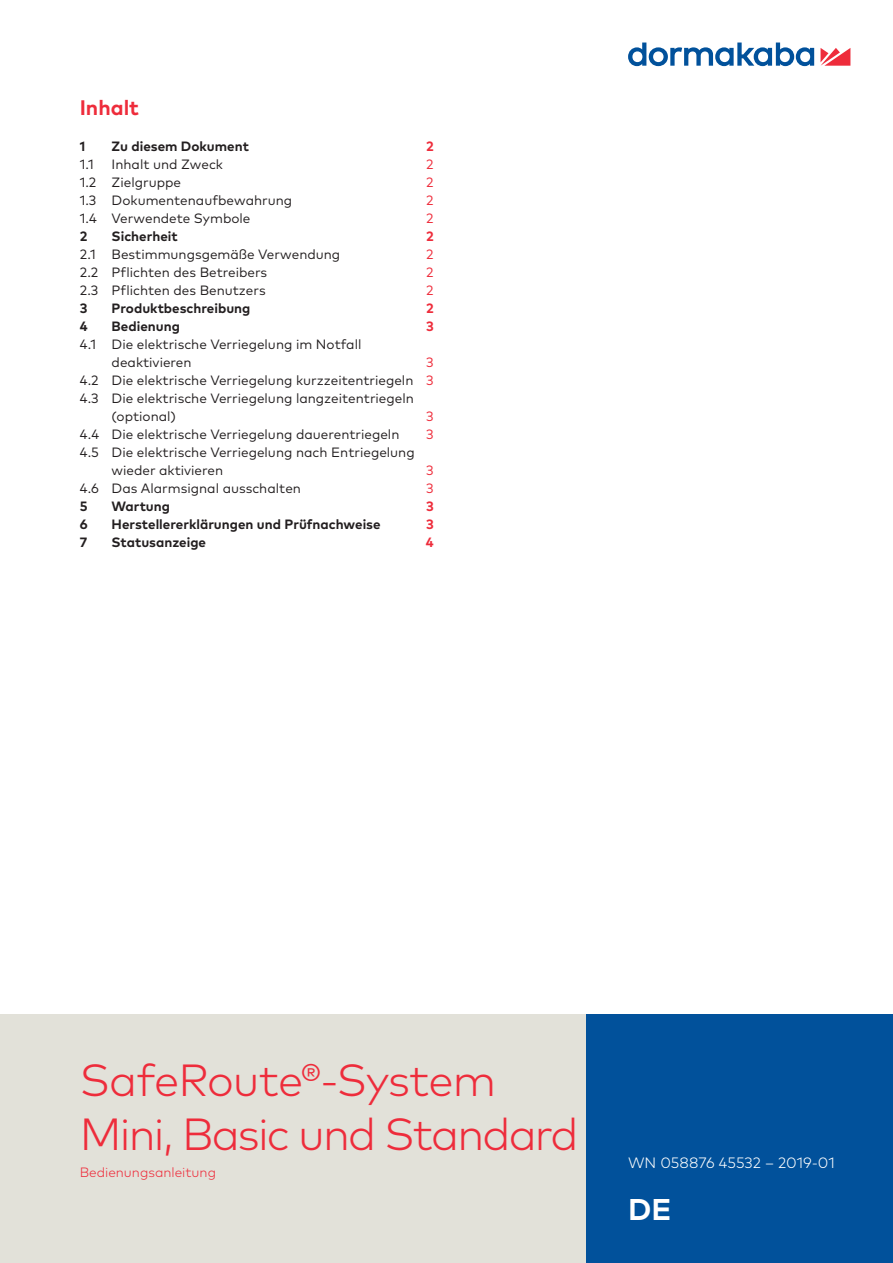
<style>
.page{position:relative;width:893px;height:1263px;background:#fff}
.page>*{position:absolute;margin:0;border:0;box-sizing:border-box;transform-origin:0 0}
.Product_name{font:300 45px/54px "Mark Pro";letter-spacing:-.04em;color:#ee2c3b}
.Document_type_Langua{font:700 30px "Mark Pro";color:#fff}
.ToC_title{font:700 21px "Mark Pro";color:#ee2c3b}
.Standard_No{font:300 15px "Mark Pro";color:#fff}
.t1{font:13.5px/18px "Mark Pro";color:#231f20}
.t2{font:700 13.5px "Mark Pro";color:#231f20}
.Body_text{font:300 13.5px "Mark Pro";color:#ee2c3b}
.t3{font:13.5px "Mark Pro";color:#ee2c3b}
.t4{font:700 13.5px "Mark Pro";color:#ee2c3b}
.s1{color:#ee2c3b}
</style>
<div class="page">
<div style="left:585px;top:1015px;width:308px;height:248px;background:#01519b"></div>
<svg style="left:820px;top:48px;width:30px;height:18px"></svg>
<svg style="left:628px;top:43px;width:186px;height:23px"></svg>
<div style="left:0;top:1015px;width:585px;height:248px;background:#e2e1d9"></div>
<p class="ToC_title" style="left:80px;top:91px;width:61px">Inhalt</p>
<p class="t2" style="left:80px;top:135px;width:7px">1</p>
<p class="t2" style="left:112px;top:135px;width:139px">Zu diesem Dokument</p>
<p class="t4" style="left:426px;top:135px;width:9px">2</p>
<p class="t1" style="left:80px;top:154px;width:16px">1.1</p>
<p class="t1" style="left:112px;top:154px;width:113px">Inhalt und Zweck</p>
<p class="t3" style="left:426px;top:154px;width:9px">2</p>
<p class="t1" style="left:80px;top:172px;width:103px">1.2 Zielgruppe</p>
<p class="t3" style="left:426px;top:172px;width:9px">2</p>
<p class="t1" style="left:80px;top:190px;width:214px">1.3 Dokumentenaufbewahrung</p>
<p class="t3" style="left:426px;top:190px;width:9px">2</p>
<p class="t1" style="left:80px;top:208px;width:172px">1.4 Verwendete Symbole</p>
<p class="t3" style="left:426px;top:208px;width:9px">2</p>
<p class="t2" style="left:80px;top:225px;width:9px">2</p>
<p class="t2" style="left:112px;top:225px;width:68px">Sicherheit</p>
<p class="t4" style="left:426px;top:225px;width:9px">2</p>
<p class="t1" style="left:80px;top:244px;width:262px">2.1 Bestimmungsgemäße Verwendung</p>
<p class="t3" style="left:426px;top:244px;width:9px">2</p>
<p class="t1" style="left:80px;top:262px;width:189px">2.2 Pflichten des Betreibers</p>
<p class="t3" style="left:426px;top:262px;width:9px">2</p>
<p class="t1" style="left:80px;top:280px;width:187px">2.3 Pflichten des Benutzers</p>
<p class="t3" style="left:426px;top:280px;width:9px">2</p>
<p class="t2" style="left:80px;top:297px;width:9px">3</p>
<p class="t2" style="left:112px;top:297px;width:140px">Produktbeschreibung</p>
<p class="t4" style="left:426px;top:297px;width:9px">2</p>
<p class="t2" style="left:80px;top:315px;width:9px">4</p>
<p class="t2" style="left:112px;top:315px;width:70px">Bedienung</p>
<p class="t4" style="left:426px;top:315px;width:9px">3</p>
<p class="t1" style="left:112px;top:334px;width:251px;text-indent:-32px">4.1 Die elektrische Verriegelung im Notfall deaktivieren</p>
<p class="t3" style="left:426px;top:352px;width:9px">3</p>
<p class="t1" style="left:80px;top:370px;width:355px">4.2 Die elektrische Verriegelung kurzzeitentriegeln <span class="s1">3</span></p>
<p class="t1" style="left:112px;top:388px;width:304px;text-indent:-32px">4.3 Die elektrische Verriegelung langzeitentriegeln (optional)</p>
<p class="t3" style="left:426px;top:406px;width:9px">3</p>
<p class="t1" style="left:80px;top:424px;width:321px">4.4 Die elektrische Verriegelung dauerentriegeln</p>
<p class="t3" style="left:426px;top:424px;width:9px">3</p>
<p class="t1" style="left:112px;top:442px;width:305px;text-indent:-32px">4.5 Die elektrische Verriegelung nach Entriegelung wieder aktivieren</p>
<p class="t3" style="left:426px;top:460px;width:9px">3</p>
<p class="t1" style="left:80px;top:478px;width:223px">4.6 Das Alarmsignal ausschalten</p>
<p class="t3" style="left:426px;top:478px;width:9px">3</p>
<p class="t2" style="left:80px;top:495px;width:9px">5</p>
<p class="t2" style="left:112px;top:495px;width:60px">Wartung</p>
<p class="t4" style="left:426px;top:495px;width:9px">3</p>
<p class="t2" style="left:80px;top:513px;width:9px">6</p>
<p class="t2" style="left:112px;top:513px;width:270px">Herstellererklärungen und Prüfnachweise</p>
<p class="t4" style="left:426px;top:513px;width:9px">3</p>
<p class="t2" style="left:80px;top:531px;width:9px">7</p>
<p class="t2" style="left:112px;top:531px;width:96px">Statusanzeige</p>
<p class="t4" style="left:426px;top:531px;width:9px">4</p>
<p class="Product_name" style="left:80px;top:1049px;width:500px">SafeRoute®-System<br>Mini, Basic und Standard</p>
<p class="Body_text" style="left:80px;top:1162px;width:138px">Bedienungsanleitung</p>
<p class="Standard_No" style="left:628px;top:1151px;width:208px">WN 058876 45532 – 2019-01</p>
<p class="Document_type_Langua" style="left:628px;top:1187px;width:45px">DE</p>
</div>
